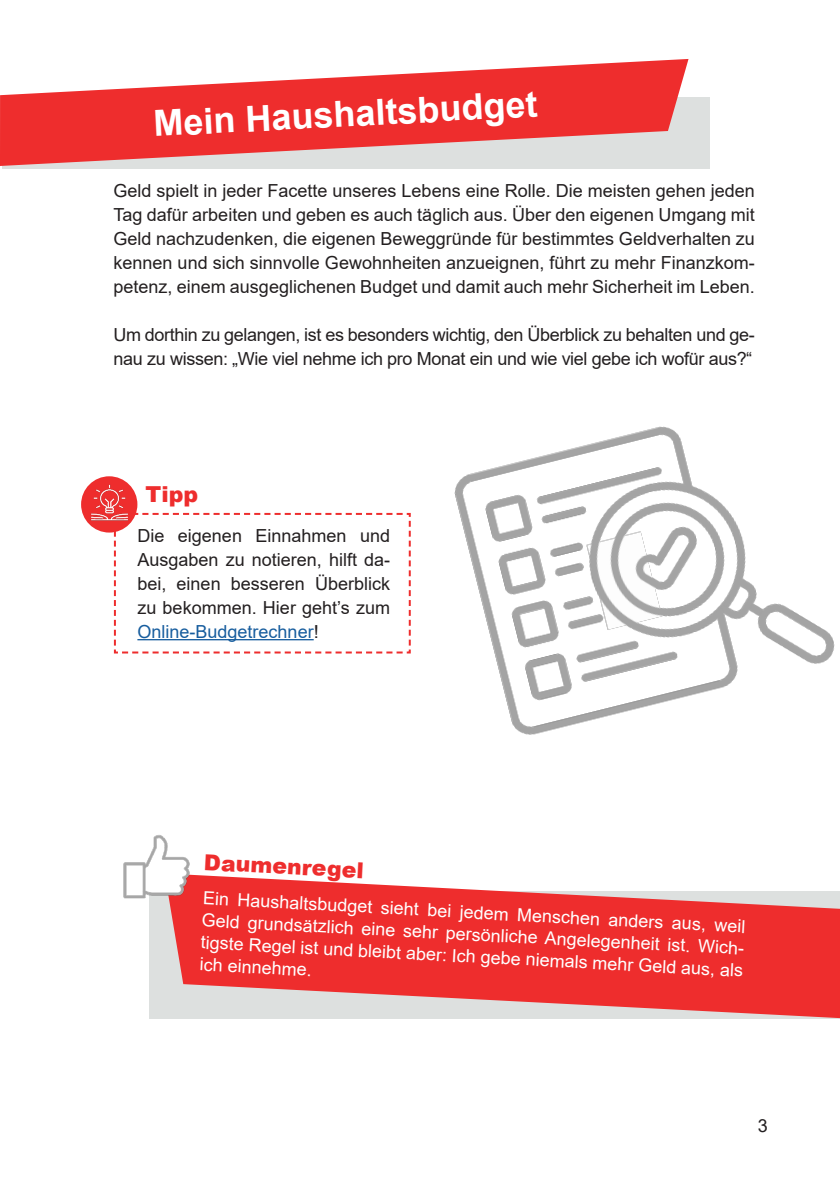
<style>
.page{position:relative;width:840px;height:1191px;background:#fff}
.page>*{position:absolute;margin:0;border:0;box-sizing:border-box;transform-origin:0 0}
.t1{font:700 36px "Arial";color:#fff}
.t2{font:900 22px "Arial";color:#ee2d2d}
.t3{font:18px/24px "Arial";letter-spacing:-.02em;color:#231f20;text-align:justify}
.t4{font:18px/22px "Arial";color:#fff}
.s1{color:#175d9e}
</style>
<div class="page">
<div style="left:2px;top:97px;width:707px;height:72px;background:#dde0df"></div>
<svg style="left:0;top:59px;width:688px;height:107px;fill:#ee2d2d"></svg>
<div style="left:149px;top:891px;width:690px;height:128px;background:#dde0df"></div>
<svg style="left:171px;top:875px;width:668px;height:143px;fill:#ee2d2d"></svg>
<img style="left:123px;top:835px;width:80px;height:78px">
<img style="left:454px;top:426px;width:381px;height:309px">
<svg style="left:113px;top:512px;width:298px;height:142px"></svg>
<div style="left:81px;top:476px;width:56px;height:56px;background:#ee2d2d;border-radius:50%"></div>
<img style="left:87px;top:480px;width:44px;height:45px">
<p class="t1" style="left:152px;top:98px;width:386px;rotate:-3deg">Mein Haushaltsbudget</p>
<p class="t3" style="left:113px;top:179px;width:642px">Geld spielt in jeder Facette unseres Lebens eine Rolle. Die meisten gehen jeden Tag dafür arbeiten und geben es auch täglich aus. Über den eigenen Umgang mit Geld nachzudenken, die eigenen Beweggründe für bestimmtes Geldverhalten zu kennen und sich sinnvolle Gewohnheiten anzueignen, führt zu mehr Finanzkom&shy;petenz, einem ausgeglichenen Budget und damit auch mehr Sicherheit im Leben.</p>
<p class="t3" style="left:113px;top:323px;width:642px">Um dorthin zu gelangen, ist es besonders wichtig, den Überblick zu behalten und ge&shy;nau zu wissen: „Wie viel nehme ich pro Monat ein und wie viel gebe ich wofür aus?“</p>
<p class="t2" style="left:145px;top:478px;width:54px">Tipp</p>
<p class="t3" style="left:137px;top:523px;width:254px">Die eigenen Einnahmen und Ausgaben zu notieren, hilft da&shy;bei, einen besseren Überblick zu bekommen. Hier geht’s zum <span class="s1">Online-Budgetrechner</span>!</p>
<p class="t2" style="left:205px;top:846px;width:161px;rotate:3deg">Daumenregel</p>
<p class="t4" style="left:203px;top:887px;width:547px;rotate:3deg">Ein Haushaltsbudget sieht bei jedem Menschen anders aus, weil Geld grundsätzlich eine sehr persönliche Angelegenheit ist. Wich&shy;tigste Regel ist und bleibt aber: Ich gebe niemals mehr Geld aus, als ich einnehme.</p>
<p class="t3" style="left:757px;top:1113px;width:12px">3</p>
</div>
